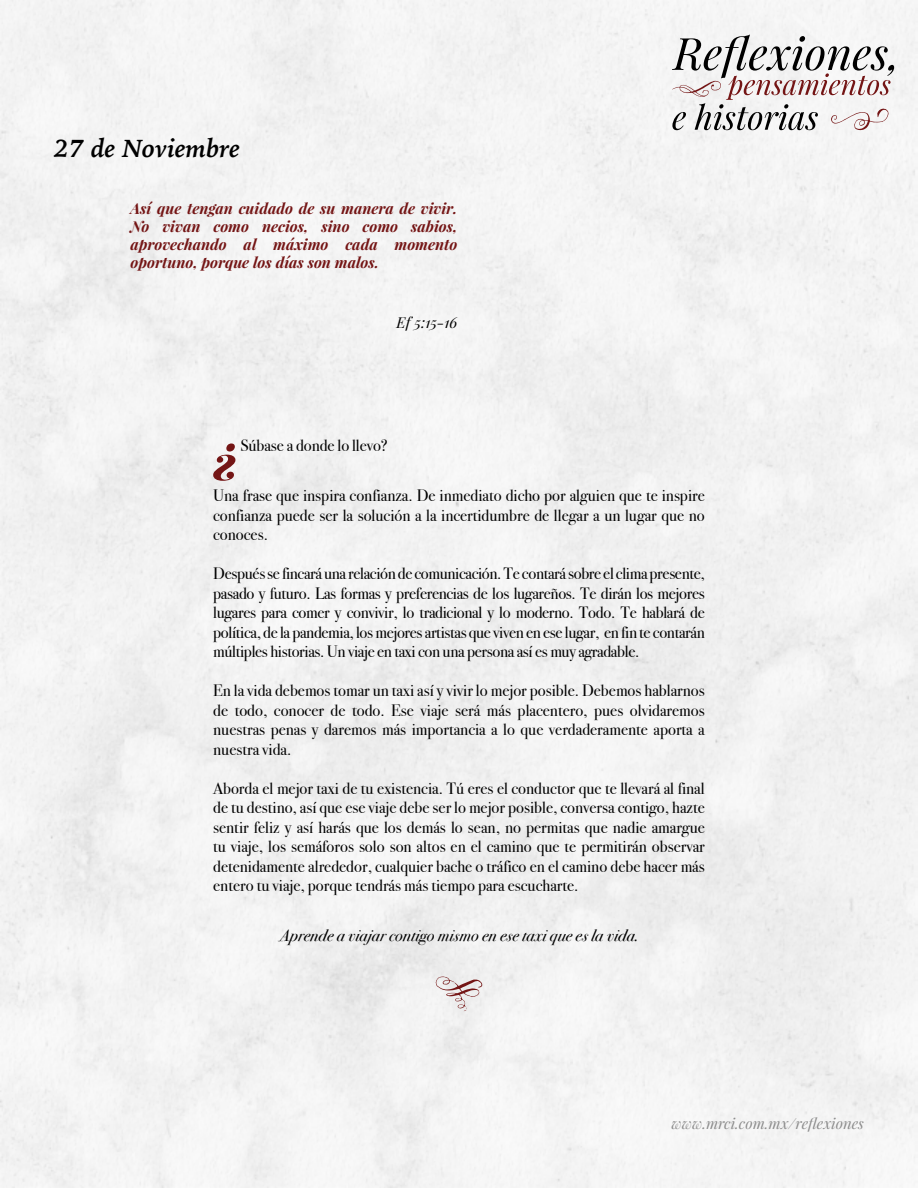
<style>
.page{position:relative;width:918px;height:1188px;background:#fff}
.page>*{position:absolute;margin:0;border:0;box-sizing:border-box;transform-origin:0 0}
.t1{font:italic 700 51.9px "Playfair Display";color:#741515}
.t2{font:italic 700 25.5px "Iowan Old Style";color:#000}
.t3{font:16.5px/19.5px "Bodoni Svty Two ITCTT";color:#000;text-align:justify}
.t4{font:italic 16.5px "Bodoni Svty Two ITCTT";letter-spacing:.01em;color:#000}
.t5{font:italic 700 15px/18px "Playfair Display";color:#741515;text-align:justify}
.t6{font:italic 15px "Playfair Display";color:#8c8c8c}
.t7{font:italic 15px "Playfair Display";color:#000}
</style>
<div class="page">
<svg style="left:672px;top:34px;width:222px;height:96px"></svg>
<svg style="left:435px;top:976px;width:47px;height:35px"></svg>
<h2 class="t2" style="left:54px;top:125px;width:188px">27 de Noviembre</h2>
<p class="t5" style="left:130px;top:198px;width:329px">Así que tengan cuidado de su manera de vivir.<br>No vivan como necios, sino como sabios, aprovechando al máximo cada momento oportuno, porque los días son malos.</p>
<p class="t7" style="left:397px;top:313px;width:62px">Ef 5:15-16</p>
<h1 class="t1" style="left:215px;top:416px;width:27px">¿</h1>
<p class="t3" style="left:240px;top:434px;width:149px">Súbase a donde lo llevo?</p>
<p class="t3" style="left:213px;top:484px;width:493px">Una frase que inspira confianza. De inmediato dicho por alguien que te inspire confianza puede ser la solución a la incertidumbre de llegar a un lugar que no conoces.</p>
<p class="t3" style="left:213px;top:562px;width:493px">Después se fincará una relación de comunicación. Te contará sobre el clima presente, pasado y futuro. Las formas y preferencias de los lugareños. Te dirán los mejores lugares para comer y convivir, lo tradicional y lo moderno. Todo. Te hablará de política, de la pandemia, los mejores artistas que viven en ese lugar, en fin te contarán múltiples historias. Un viaje en taxi con una persona así es muy agradable.</p>
<p class="t3" style="left:213px;top:679px;width:493px">En la vida debemos tomar un taxi así y vivir lo mejor posible. Debemos hablarnos de todo, conocer de todo. Ese viaje será más placentero, pues olvidaremos nuestras penas y daremos más importancia a lo que verdaderamente aporta a nuestra vida.</p>
<p class="t3" style="left:213px;top:777px;width:493px">Aborda el mejor taxi de tu existencia. Tú eres el conductor que te llevará al final de tu destino, así que ese viaje debe ser lo mejor posible, conversa contigo, hazte sentir feliz y así harás que los demás lo sean, no permitas que nadie amargue tu viaje, los semáforos solo son altos en el camino que te permitirán observar detenidamente alrededor, cualquier bache o tráfico en el camino debe hacer más entero tu viaje, porque tendrás más tiempo para escucharte.</p>
<p class="t4" style="left:279px;top:921px;width:361px">Aprende a viajar contigo mismo en ese taxi que es la vida.</p>
<p class="t6" style="left:672px;top:1114px;width:194px">www.mrci.com.mx/reflexiones</p>
</div>
